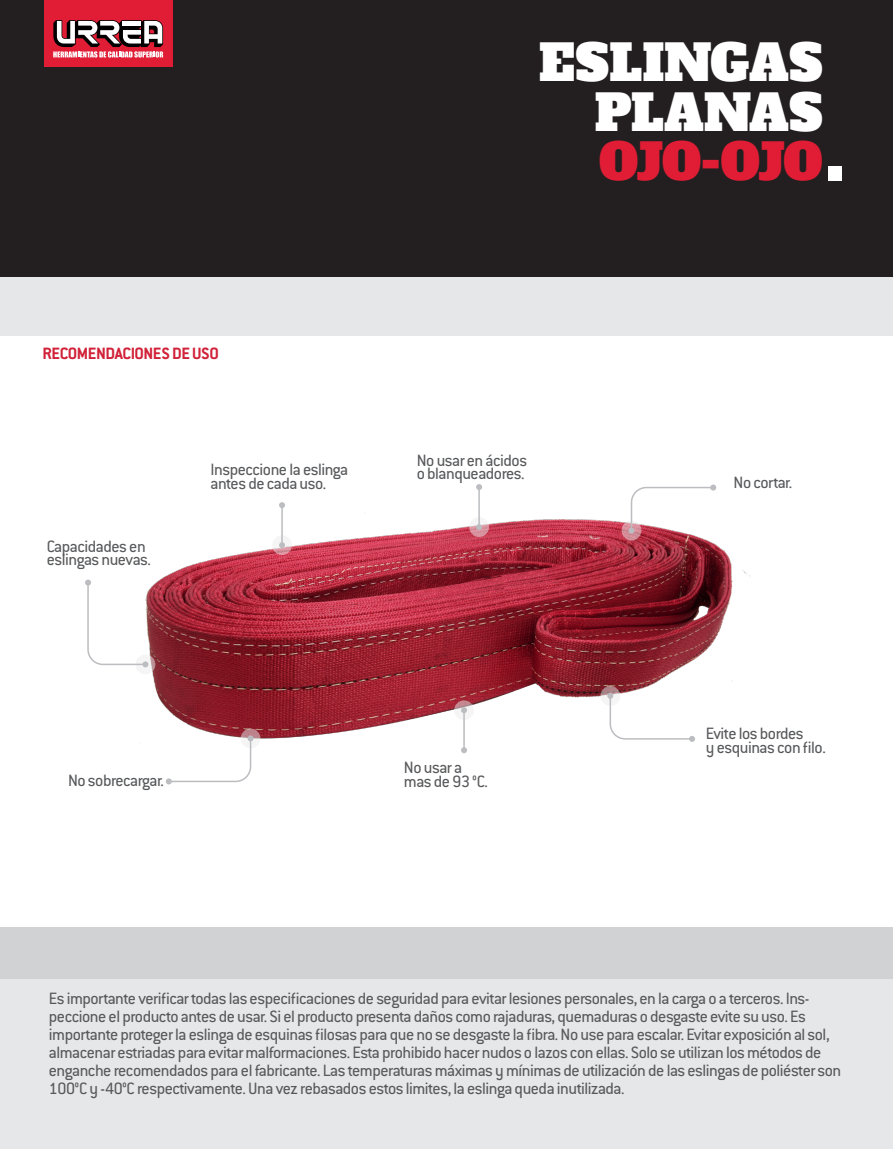
<style>
.page{position:relative;width:893px;height:1149px;background:#fff}
.page>*{position:absolute;margin:0;border:0;box-sizing:border-box;transform-origin:0 0}
.t1{font:87px "Alfa Slab One";color:#fff}
.t2{font:49.5px "Alfa Slab One";color:#fff}
.t3{font:49.5px "Alfa Slab One";letter-spacing:-.025em;color:#e01d35}
.USO_texto{font:18px/18px "Conduit ITC Std";letter-spacing:-.025em;color:#57585a}
.Bullet_Rojo{font:18px "Conduit ITC Std";letter-spacing:-.025em;color:#57585a}
.Bullet_Rojo-2{font:700 18px "Conduit ITC Std";letter-spacing:-.025em;color:#d12138}
</style>
<div class="page">
<div style="left:0;top:935px;width:893px;height:213px;background:#e6e7e9"></div>
<div style="left:0;top:276px;width:893px;height:60px;background:#e6e7e9"></div>
<div style="left:0;top:0;width:893px;height:276px;background:#231f20"></div>
<div style="left:44px;top:0;width:128px;height:67px;background:#e01d35"></div>
<svg style="left:53px;top:20px;width:110px;height:38px"></svg>
<div style="left:0;top:927px;width:893px;height:51px;background:#d1d2d4"></div>
<img style="left:140px;top:487px;width:610px;height:267px">
<svg style="left:600px;top:685px;width:20px;height:20px"></svg>
<svg style="left:241px;top:728px;width:19px;height:20px"></svg>
<svg style="left:136px;top:654px;width:19px;height:20px"></svg>
<svg style="left:454px;top:700px;width:20px;height:20px"></svg>
<svg style="left:461px;top:707px;width:6px;height:6px"></svg>
<svg style="left:272px;top:535px;width:20px;height:20px"></svg>
<svg style="left:279px;top:542px;width:6px;height:6px"></svg>
<svg style="left:469px;top:517px;width:20px;height:20px"></svg>
<svg style="left:476px;top:524px;width:6px;height:6px"></svg>
<svg style="left:622px;top:520px;width:19px;height:20px"></svg>
<svg style="left:607px;top:692px;width:88px;height:49px"></svg>
<svg style="left:166px;top:735px;width:88px;height:49px"></svg>
<svg style="left:85px;top:579px;width:63px;height:88px"></svg>
<hr style="left:463px;top:710px;width:2px;height:40px;background:#bcbdc0">
<svg style="left:461px;top:747px;width:6px;height:6px"></svg>
<hr style="left:281px;top:505px;width:2px;height:40px;background:#bcbdc0">
<svg style="left:279px;top:502px;width:6px;height:6px"></svg>
<hr style="left:478px;top:487px;width:2px;height:40px;background:#bcbdc0">
<svg style="left:476px;top:484px;width:6px;height:6px"></svg>
<svg style="left:628px;top:484px;width:88px;height:49px"></svg>
<p class="t2" style="left:539px;top:30px;width:285px">ESLINGAS</p>
<p class="t2" style="left:594px;top:79px;width:230px">PLANAS</p>
<p class="t3" style="left:599px;top:129px;width:225px">OJO-OJO</p>
<p class="t1" style="left:825px;top:90px;width:23px">.</p>
<p class="Bullet_Rojo-2" style="left:43px;top:342px;width:178px">RECOMENDACIONES DE USO</p>
<p class="Bullet_Rojo" style="left:47px;top:535px;width:100px">Capacidades en</p>
<p class="Bullet_Rojo" style="left:47px;top:548px;width:106px">eslingas nuevas.</p>
<p class="Bullet_Rojo" style="left:210px;top:458px;width:139px">Inspeccione la eslinga</p>
<p class="Bullet_Rojo" style="left:210px;top:472px;width:117px">antes de cada uso.</p>
<p class="Bullet_Rojo" style="left:417px;top:449px;width:112px">No usar en ácidos</p>
<p class="Bullet_Rojo" style="left:417px;top:462px;width:109px">o blanqueadores.</p>
<p class="Bullet_Rojo" style="left:733px;top:471px;width:60px">No cortar.</p>
<p class="Bullet_Rojo" style="left:68px;top:769px;width:97px">No sobrecargar.</p>
<p class="Bullet_Rojo" style="left:404px;top:756px;width:60px">No usar a</p>
<p class="Bullet_Rojo" style="left:404px;top:769px;width:85px">mas de 93 °C.</p>
<p class="Bullet_Rojo" style="left:706px;top:722px;width:99px">Evite los bordes</p>
<p class="Bullet_Rojo" style="left:706px;top:735px;width:121px">y esquinas con filo.</p>
<p class="USO_texto" style="left:49px;top:988px;width:794px">Es importante verificar todas las especificaciones de seguridad para evitar lesiones personales, en la carga o a terceros. Ins&shy;peccione el producto antes de usar. Si el producto presenta daños como rajaduras, quemaduras o desgaste evite su uso. Es importante proteger la eslinga de esquinas filosas para que no se desgaste la fibra. No use para escalar. Evitar exposición al sol, almacenar estriadas para evitar malformaciones. Esta prohibido hacer nudos o lazos con ellas. Solo se utilizan los métodos de enganche recomendados para el fabricante. Las temperaturas máximas y mínimas de utilización de las eslingas de poliéster son 100°C y -40°C respectivamente. Una vez rebasados estos limites, la eslinga queda inutilizada.</p>
</div>
